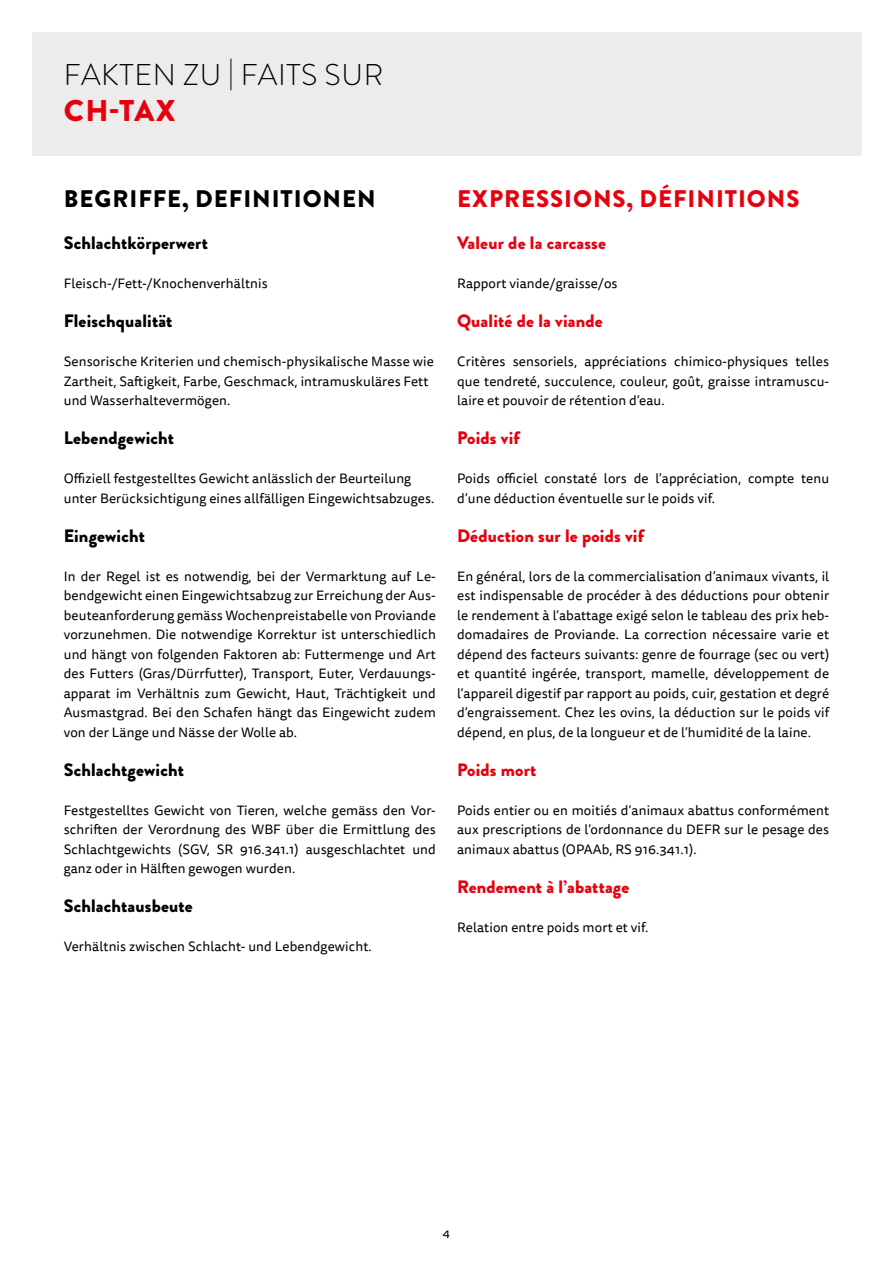
<style>
.page{position:relative;width:893px;height:1263px;background:#fff}
.page>*{position:absolute;margin:0;border:0;box-sizing:border-box;transform-origin:0 0}
.t1{font:300 30px "Brandon Grotesque";letter-spacing:.02em;color:#000}
.t2{font:900 30px "Brandon Grotesque";color:#e7000e}
.t3{font:900 24px "Brandon Grotesque";letter-spacing:.04em;color:#e7000e}
.t4{font:900 24px "Brandon Grotesque";letter-spacing:.04em;color:#000}
.t5{font:900 18px "Brandon Grotesque";letter-spacing:.01em;color:#e7000e}
.t6{font:900 18px "Brandon Grotesque";letter-spacing:.01em;color:#000}
.t7{font:13.5px/19.5px "Tisa Sans Pro";letter-spacing:.01em;color:#000;text-align:justify}
.t8{font:12px "Tisa Sans Pro";color:#000}
</style>
<div class="page">
<div style="left:32px;top:32px;width:829px;height:123px;background:#ececec"></div>
<h1 class="t1" style="left:64px;top:54px;width:321px">FAKTEN ZU | FAITS SUR</h1>
<h1 class="t2" style="left:64px;top:89px;width:113px">CH-TAX</h1>
<h2 class="t4" style="left:64px;top:182px;width:313px">BEGRIFFE, DEFINITIONEN</h2>
<h3 class="t6" style="left:64px;top:230px;width:146px">Schlachtkörperwert</h3>
<p class="t7" style="left:64px;top:274px;width:206px">Fleisch-/Fett-/Knochenverhältnis</p>
<h3 class="t6" style="left:64px;top:308px;width:110px">Fleischqualität</h3>
<p class="t7" style="left:64px;top:352px;width:372px;text-align:left">Sensorische Kriterien und chemisch-physikalische Masse wie<br>Zartheit, Saftigkeit, Farbe, Geschmack, intramuskuläres Fett und Wasserhaltevermögen.</p>
<h3 class="t6" style="left:64px;top:425px;width:112px">Lebendgewicht</h3>
<p class="t7" style="left:64px;top:469px;width:372px">Offiziell festgestelltes Gewicht anlässlich der Beurteilung unter Berücksichtigung eines allfälligen Eingewichtsabzuges.</p>
<h3 class="t6" style="left:64px;top:523px;width:83px">Eingewicht</h3>
<p class="t7" style="left:64px;top:566px;width:374px">In der Regel ist es notwendig, bei der Vermarktung auf Le&shy;bendgewicht einen Eingewichtsabzug zur Erreichung der Aus&shy;beuteanforderung gemäss Wochenpreistabelle von Proviande vorzunehmen. Die notwendige Korrektur ist unterschiedlich und hängt von folgenden Faktoren ab: Futtermenge und Art des Futters (Gras/Dürrfutter), Transport, Euter, Verdauungs&shy;apparat im Verhältnis zum Gewicht, Haut, Trächtigkeit und Ausmastgrad. Bei den Schafen hängt das Eingewicht zudem von der Länge und Nässe der Wolle ab.</p>
<h3 class="t6" style="left:64px;top:757px;width:122px">Schlachtgewicht</h3>
<p class="t7" style="left:64px;top:800px;width:374px">Festgestelltes Gewicht von Tieren, welche gemäss den Vor&shy;schriften der Verordnung des WBF über die Ermittlung des Schlachtgewichts (SGV, SR 916.341.1) ausgeschlachtet und ganz oder in Hälften gewogen wurden.</p>
<h3 class="t6" style="left:64px;top:893px;width:131px">Schlachtausbeute</h3>
<p class="t7" style="left:64px;top:937px;width:310px">Verhältnis zwischen Schlacht- und Lebendgewicht.</p>
<h2 class="t3" style="left:457px;top:182px;width:344px">EXPRESSIONS, DÉFINITIONS</h2>
<h3 class="t5" style="left:457px;top:230px;width:150px">Valeur de la carcasse</h3>
<p class="t7" style="left:457px;top:274px;width:162px">Rapport viande/graisse/os</p>
<h3 class="t5" style="left:457px;top:308px;width:147px">Qualité de la viande</h3>
<p class="t7" style="left:457px;top:352px;width:374px">Critères sensoriels, appréciations chimico-physiques telles que tendreté, succulence, couleur, goût, graisse intramuscu&shy;laire et pouvoir de rétention d’eau.</p>
<h3 class="t5" style="left:457px;top:425px;width:64px">Poids vif</h3>
<p class="t7" style="left:457px;top:469px;width:374px">Poids officiel constaté lors de l’appréciation, compte tenu d’une déduction éventuelle sur le poids vif.</p>
<h3 class="t5" style="left:457px;top:523px;width:189px">Déduction sur le poids vif</h3>
<p class="t7" style="left:457px;top:566px;width:374px">En général, lors de la commercialisation d’animaux vivants, il est indispensable de procéder à des déductions pour obtenir le rendement à l’abattage exigé selon le tableau des prix heb&shy;domadaires de Proviande. La correction nécessaire varie et dépend des facteurs suivants: genre de fourrage (sec ou vert) et quantité ingérée, transport, mamelle, développement de l’appareil digestif par rapport au poids, cuir, gestation et degré d’engraissement. Chez les ovins, la déduction sur le poids vif dépend, en plus, de la longueur et de l’humidité de la laine.</p>
<h3 class="t5" style="left:457px;top:757px;width:81px">Poids mort</h3>
<p class="t7" style="left:457px;top:800px;width:374px">Poids entier ou en moitiés d’animaux abattus conformément aux prescriptions de l’ordonnance du DEFR sur le pesage des animaux abattus (OPAAb, RS 916.341.1).</p>
<h3 class="t5" style="left:457px;top:874px;width:174px">Rendement à l’abattage</h3>
<p class="t7" style="left:457px;top:917px;width:193px">Relation entre poids mort et vif.</p>
<p class="t8" style="left:443px;top:1225px;width:9px">4</p>
</div>
